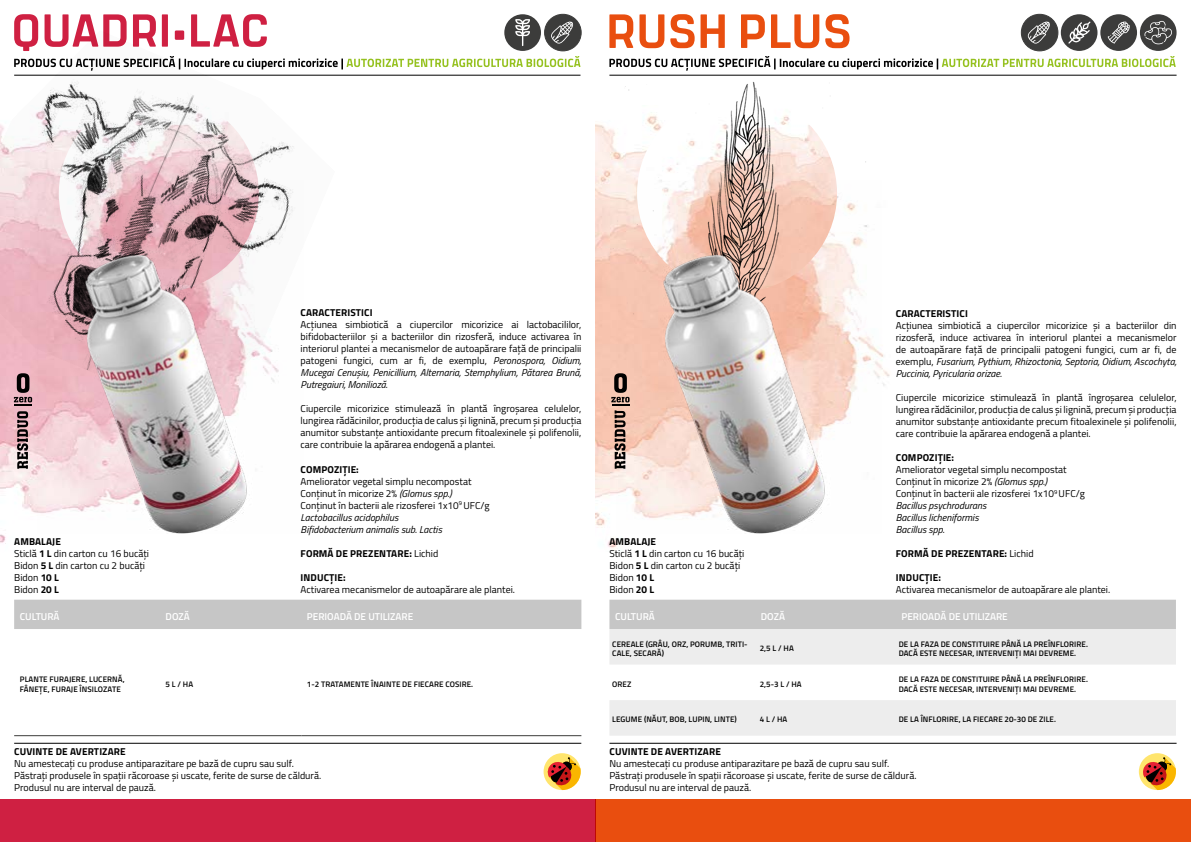
<style>
.page{position:relative;width:1191px;height:842px;background:#fff}
.page>*{position:absolute;margin:0;border:0;box-sizing:border-box;transform-origin:0 0}
.t1{font:10px/12px "Titillium Web";color:#000}
.t2{font:700 10px "Titillium Web";letter-spacing:.01em;color:#000}
.t3{font:600 10px "Titillium Web";color:#fff}
.t4{font:600 8px/9.6px "Titillium Web";letter-spacing:.01em;color:#000}
.s1{font-weight:700}
.s2{font-style:italic}
.s3{font-weight:400}
</style>
<div class="page">
<img style="left:0;top:415px;width:38px;height:129px">
<div style="left:544px;top:14px;width:37px;height:37px;border:1px solid #3c3c3b;border-radius:50%"></div>
<svg style="left:17px;top:415px;width:11px;height:54px"></svg>
<div style="left:0;top:799px;width:595px;height:43px;background:#cf2042"></div>
<hr style="left:14px;top:743px;width:567px;height:1px;background:#000">
<svg style="left:543px;top:753px;width:37px;height:37px"></svg>
<svg style="left:546px;top:757px;width:34px;height:33px"></svg>
<hr style="left:14px;top:75px;width:566px;height:1px;background:#000">
<img style="left:0;top:74px;width:335px;height:341px">
<img style="left:38px;top:180px;width:265px;height:354px">
<div style="left:14px;top:600px;width:567px;height:29px;background:#c6c6c6"></div>
<hr style="left:14px;top:735px;width:146px;height:1px;background:#3c3c3b">
<hr style="left:160px;top:735px;width:141px;height:1px;background:#3c3c3b">
<hr style="left:301px;top:735px;width:280px;height:1px;background:#3c3c3b">
<svg style="left:14px;top:14px;width:566px;height:57px"></svg>
<img style="left:595px;top:124px;width:295px;height:424px">
<img style="left:610px;top:74px;width:266px;height:298px">
<img style="left:616px;top:180px;width:265px;height:354px">
<svg style="left:609px;top:14px;width:240px;height:34px"></svg>
<div style="left:1021px;top:14px;width:37px;height:37px;background:#3c3c3b;border-radius:50%"></div>
<div style="left:1021px;top:14px;width:37px;height:37px;border:1px solid #3c3c3b;border-radius:50%"></div>
<svg style="left:1027px;top:21px;width:23px;height:23px"></svg>
<div style="left:1060px;top:14px;width:37px;height:37px;background:#3c3c3b;border-radius:50%"></div>
<svg style="left:1068px;top:22px;width:22px;height:22px"></svg>
<div style="left:1100px;top:14px;width:37px;height:37px;background:#3c3c3b;border-radius:50%"></div>
<svg style="left:1107px;top:21px;width:22px;height:23px"></svg>
<svg style="left:1139px;top:14px;width:37px;height:37px"></svg>
<svg style="left:1144px;top:20px;width:28px;height:24px"></svg>
<div style="left:595px;top:799px;width:596px;height:43px;background:#e94e0f"></div>
<hr style="left:609px;top:743px;width:567px;height:1px;background:#000">
<svg style="left:1138px;top:753px;width:38px;height:37px"></svg>
<svg style="left:1141px;top:757px;width:35px;height:33px"></svg>
<hr style="left:609px;top:75px;width:567px;height:1px;background:#000">
<div style="left:609px;top:600px;width:567px;height:29px;background:#c6c6c6"></div>
<svg style="left:609px;top:629px;width:567px;height:107px;fill:#ededed"></svg>
<svg style="left:609px;top:56px;width:566px;height:15px"></svg>
<svg style="left:611px;top:373px;width:18px;height:96px;background:#997e72"></svg>
<p class="t1" style="left:14px;top:535px;width:136px"><span class="s1">AMBALAJE<br></span>Sticlă <span class="s1">1 L</span> din carton cu 16 bucăți<br>Bidon <span class="s1">5 L</span> din carton cu 2 bucăți<br>Bidon <span class="s1">10 L<br></span>Bidon <span class="s1">20 L</span></p>
<p class="t2" style="left:301px;top:305px;width:73px">CARACTERISTICI</p>
<p class="t1" style="left:300px;top:318px;width:282px;text-align:justify">Acțiunea simbiotică a ciupercilor micorizice ai lactobacililor, bifidobacteriilor și a bacteriilor din rizosferă, induce activarea în interiorul plantei a mecanismelor de autoapărare față de principalii patogeni fungici, cum ar fi, de exemplu, <span class="s2">Peronospora, Oidium, Mucegai Cenușiu, Penicillium, Alternaria, Stemphylium, Pătarea Brună, Putregaiuri, Monilioză.</span></p>
<p class="t1" style="left:300px;top:402px;width:282px;text-align:justify">Ciupercile micorizice stimulează în plantă îngroșarea celulelor, lungirea rădăcinilor, producția de calus și lignină, precum și producția anumitor substanțe antioxidante precum fitoalexinele și polifenolii, care contribuie la apărarea endogenă a plantei.</p>
<p class="t2" style="left:301px;top:461px;width:60px">COMPOZIȚIE:</p>
<p class="t1" style="left:300px;top:474px;width:190px">Ameliorator vegetal simplu necompostat Conținut în micorize 2% <span class="s2">(Glomus spp.)<br></span>Conținut în bacterii ale rizosferei 1x10<sup>9</sup> UFC/g <span class="s2">Lactobacillus acidophilus<br>Bifidobacterium animalis sub. Lactis</span></p>
<p class="t2" style="left:301px;top:545px;width:139px">FORMĂ DE PREZENTARE: <span class="s3">Lichid</span></p>
<p class="t2" style="left:301px;top:569px;width:47px">INDUCȚIE:</p>
<p class="t1" style="left:300px;top:582px;width:216px">Activarea mecanismelor de autoapărare ale plantei.</p>
<p class="t3" style="left:20px;top:609px;width:41px">CULTURĂ</p>
<p class="t3" style="left:166px;top:609px;width:26px">DOZĂ</p>
<p class="t3" style="left:307px;top:609px;width:108px">PERIOADĂ DE UTILIZARE</p>
<p class="t4" style="left:20px;top:674px;width:106px">PLANTE FURAJERE, LUCERNĂ,<br>FÂNEȚE, FURAJE ÎNSILOZATE</p>
<p class="t4" style="left:166px;top:679px;width:29px">5 L / HA</p>
<p class="t4" style="left:307px;top:679px;width:168px">1-2 TRATAMENTE ÎNAINTE DE FIECARE COSIRE.</p>
<p class="t2" style="left:14px;top:744px;width:113px">CUVINTE DE AVERTIZARE</p>
<p class="t1" style="left:14px;top:757px;width:308px">Nu amestecați cu produse antiparazitare pe bază de cupru sau sulf.<br>Păstrați produsele în spații răcoroase și uscate, ferite de surse de căldură.<br>Produsul nu are interval de pauză.</p>
<p class="t2" style="left:896px;top:306px;width:73px">CARACTERISTICI</p>
<p class="t1" style="left:896px;top:319px;width:282px;text-align:justify">Acțiunea simbiotică a ciupercilor micorizice și a bacteriilor din rizosferă, induce activarea în interiorul plantei a mecanismelor de autoapărare față de principalii patogeni fungici, cum ar fi, de exemplu, <span class="s2">Fusarium, Pythium, Rhizoctonia, Septoria, Oidium, Ascochyta, Puccinia, Pyricularia orizae.</span></p>
<p class="t1" style="left:896px;top:391px;width:282px;text-align:justify">Ciupercile micorizice stimulează în plantă îngroșarea celulelor, lungirea rădăcinilor, producția de calus și lignină, precum și producția anumitor substanțe antioxidante precum fitoalexinele și polifenolii, care contribuie la apărarea endogenă a plantei.</p>
<p class="t2" style="left:896px;top:450px;width:60px">COMPOZIȚIE:</p>
<p class="t1" style="left:896px;top:463px;width:190px">Ameliorator vegetal simplu necompostat<br>Conținut în micorize 2% <span class="s2">(Glomus spp.)<br></span>Conținut în bacterii ale rizosferei 1x10<sup>9</sup> UFC/g<br><span class="s2">Bacillus psychrodurans<br>Bacillus licheniformis<br>Bacillus spp.</span></p>
<p class="t2" style="left:896px;top:546px;width:139px">FORMĂ DE PREZENTARE: <span class="s3">Lichid</span></p>
<p class="t2" style="left:896px;top:570px;width:47px">INDUCȚIE:</p>
<p class="t1" style="left:896px;top:583px;width:216px">Activarea mecanismelor de autoapărare ale plantei.</p>
<p class="t1" style="left:609px;top:535px;width:136px"><span class="s1">AMBALAJE<br></span>Sticlă <span class="s1">1 L</span> din carton cu 16 bucăți<br>Bidon <span class="s1">5 L</span> din carton cu 2 bucăți<br>Bidon <span class="s1">10 L<br></span>Bidon <span class="s1">20 L</span></p>
<p class="t3" style="left:615px;top:609px;width:41px">CULTURĂ</p>
<p class="t3" style="left:761px;top:609px;width:26px">DOZĂ</p>
<p class="t3" style="left:901px;top:609px;width:108px">PERIOADĂ DE UTILIZARE</p>
<p class="t4" style="left:612px;top:638px;width:137px">CEREALE (GRÂU, ORZ, PORUMB, TRITI-<br>CALE, SECARĂ)</p>
<p class="t4" style="left:760px;top:643px;width:35px">2,5 L / HA</p>
<p class="t4" style="left:898px;top:638px;width:191px">DE LA FAZA DE CONSTITUIRE PÂNĂ LA PREÎNFLORIRE.<br>DACĂ ESTE NECESAR, INTERVENIȚI MAI DEVREME.</p>
<p class="t4" style="left:612px;top:679px;width:21px">OREZ</p>
<p class="t4" style="left:760px;top:679px;width:43px">2,5-3 L / HA</p>
<p class="t4" style="left:898px;top:674px;width:191px">DE LA FAZA DE CONSTITUIRE PÂNĂ LA PREÎNFLORIRE.<br>DACĂ ESTE NECESAR, INTERVENIȚI MAI DEVREME.</p>
<p class="t4" style="left:612px;top:714px;width:126px">LEGUME (NĂUT, BOB, LUPIN, LINTE)</p>
<p class="t4" style="left:760px;top:714px;width:29px">4 L / HA</p>
<p class="t4" style="left:898px;top:714px;width:159px">DE LA ÎNFLORIRE, LA FIECARE 20-30 DE ZILE.</p>
<p class="t2" style="left:609px;top:744px;width:113px">CUVINTE DE AVERTIZARE</p>
<p class="t1" style="left:609px;top:757px;width:308px">Nu amestecați cu produse antiparazitare pe bază de cupru sau sulf.<br>Păstrați produsele în spații răcoroase și uscate, ferite de surse de căldură.<br>Produsul nu are interval de pauză.</p>
</div>
